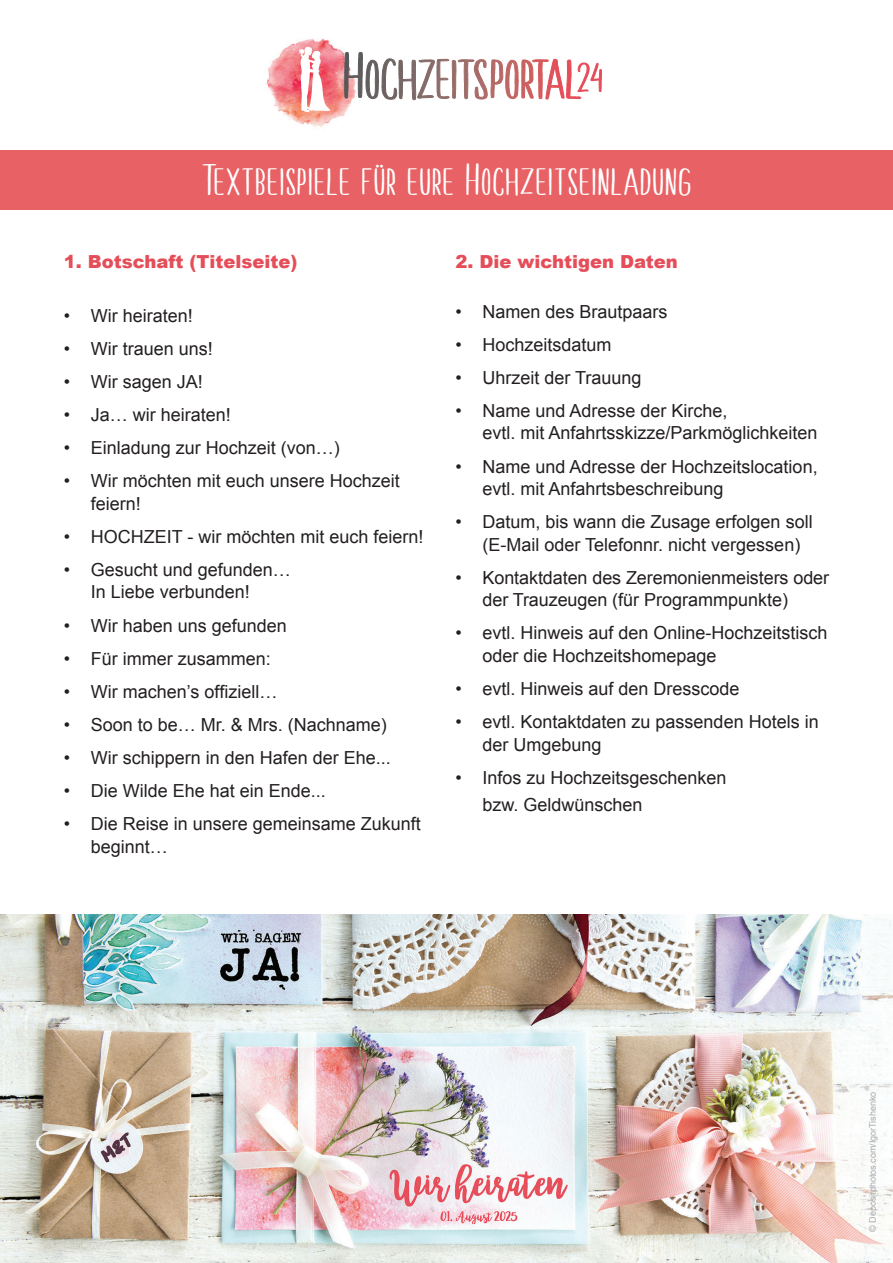
<style>
.page{position:relative;width:893px;height:1263px;background:#fff}
.page>*{position:absolute;margin:0;border:0;box-sizing:border-box;transform-origin:0 0}
.t1{font:45px "Melloner Fun";letter-spacing:.025em;color:#fff}
.t2{font:18px/22.5px "Arial";color:#231f20}
.t3{font:900 18px "Arial";color:#e54d59}
.t4{font:9px "Arial";color:#a8a9ad}
</style>
<div class="page">
<div style="left:0;top:150px;width:893px;height:60px;background:#e86164"></div>
<img style="left:0;top:914px;width:893px;height:349px">
<img style="left:266px;top:39px;width:80px;height:88px">
<svg style="left:344px;top:43px;width:258px;height:69px"></svg>
<svg style="left:299px;top:46px;width:31px;height:66px"></svg>
<p class="t1" style="left:202px;top:152px;width:491px">Textbeispiele für eure Hochzeitseinladung</p>
<p class="t3" style="left:64px;top:249px;width:235px">1. Botschaft (Titelseite)</p>
<p class="t2" style="left:64px;top:304px;width:131px">• Wir heiraten!</p>
<p class="t2" style="left:64px;top:337px;width:151px">• Wir trauen uns!</p>
<p class="t2" style="left:64px;top:370px;width:141px">• Wir sagen JA!</p>
<p class="t2" style="left:64px;top:404px;width:169px">• Ja… wir heiraten!</p>
<p class="t2" style="left:64px;top:437px;width:278px">• Einladung zur Hochzeit (von…)</p>
<p class="t2" style="left:91px;top:470px;width:311px;text-indent:-27px">• Wir möchten mit euch unsere Hochzeit feiern!</p>
<p class="t2" style="left:64px;top:525px;width:361px">• HOCHZEIT - wir möchten mit euch feiern!</p>
<p class="t2" style="left:91px;top:559px;width:202px;text-indent:-27px">• Gesucht und gefunden…<br>In Liebe verbunden!</p>
<p class="t2" style="left:64px;top:614px;width:225px">• Wir haben uns gefunden</p>
<p class="t2" style="left:64px;top:647px;width:209px">• Für immer zusammen:</p>
<p class="t2" style="left:64px;top:680px;width:215px">• Wir machen’s offiziell…</p>
<p class="t2" style="left:64px;top:714px;width:325px">• Soon to be… Mr. &amp; Mrs. (Nachname)</p>
<p class="t2" style="left:64px;top:747px;width:329px">• Wir schippern in den Hafen der Ehe...</p>
<p class="t2" style="left:64px;top:780px;width:264px">• Die Wilde Ehe hat ein Ende...</p>
<p class="t2" style="left:91px;top:813px;width:332px;text-indent:-27px">• Die Reise in unsere gemeinsame Zukunft beginnt…</p>
<p class="t3" style="left:455px;top:249px;width:224px">2. Die wichtigen Daten</p>
<p class="t2" style="left:455px;top:300px;width:214px">• Namen des Brautpaars</p>
<p class="t2" style="left:455px;top:333px;width:158px">• Hochzeitsdatum</p>
<p class="t2" style="left:455px;top:366px;width:188px">• Uhrzeit der Trauung</p>
<p class="t2" style="left:482px;top:400px;width:337px;text-indent:-27px">• Name und Adresse der Kirche,<br>evtl. mit Anfahrtsskizze/Parkmöglichkeiten</p>
<p class="t2" style="left:482px;top:455px;width:337px;text-indent:-27px">• Name und Adresse der Hochzeitslocation, evtl. mit Anfahrtsbeschreibung</p>
<p class="t2" style="left:482px;top:511px;width:332px;text-indent:-27px">• Datum, bis wann die Zusage erfolgen soll (E-Mail oder Telefonnr. nicht vergessen)</p>
<p class="t2" style="left:482px;top:566px;width:348px;text-indent:-27px">• Kontaktdaten des Zeremonienmeisters oder der Trauzeugen (für Programmpunkte)</p>
<p class="t2" style="left:482px;top:622px;width:347px;text-indent:-27px">• evtl. Hinweis auf den Online-Hochzeitstisch oder die Hochzeitshomepage</p>
<p class="t2" style="left:455px;top:678px;width:286px">• evtl. Hinweis auf den Dresscode</p>
<p class="t2" style="left:482px;top:711px;width:338px;text-indent:-27px">• evtl. Kontaktdaten zu passenden Hotels in der Umgebung</p>
<p class="t2" style="left:482px;top:764px;width:246px;line-height:27px;text-indent:-27px">• Infos zu Hochzeitsgeschenken bzw. Geldwünschen</p>
<p class="t4" style="left:867px;top:1232px;width:142px;rotate:-90deg">© Depositphotos.com/IgorTishenko</p>
</div>
